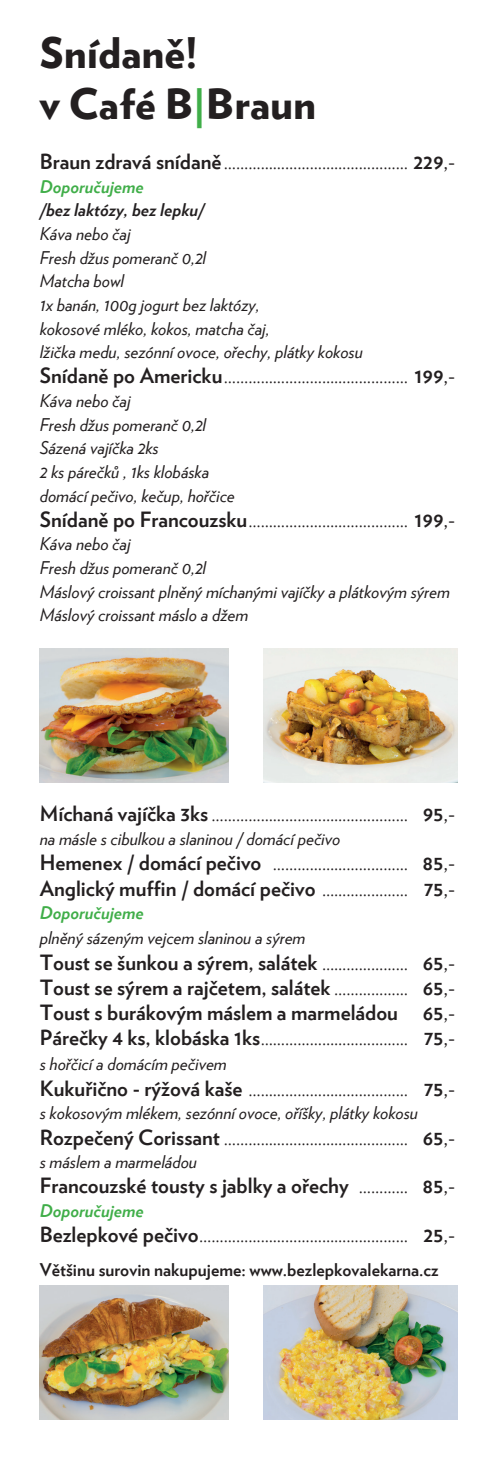
<style>
.page{position:relative;width:497px;height:1459px;background:#fff}
.page>*{position:absolute;margin:0;border:0;box-sizing:border-box;transform-origin:0 0}
.t1{font:900 42px/50.4px "Verlag";color:#231f20}
.t2{font:700 21px/25.2px "Verlag";color:#231f20}
.t3{font:italic 17.5px/23.6px "Verlag";color:#231f20}
.t4{font:700 17.5px "Verlag";color:#231f20}
.t5{font:italic 700 17.5px "Verlag";color:#40ae49}
.t6{font:italic 700 17.5px "Verlag";color:#231f20}
.s1{color:#40ae49}
.s2{font-weight:400;font-size:17.5px}
.s3{font-weight:400}
</style>
<div class="page">
<img style="left:40px;top:649px;width:188px;height:133px">
<img style="left:263px;top:649px;width:193px;height:133px">
<img style="left:40px;top:1285px;width:188px;height:134px">
<img style="left:263px;top:1285px;width:193px;height:134px">
<h1 class="t1" style="left:40px;top:26px;width:277px">Snídaně!<br>v Café B<span class="s1">|</span>Braun</h1>
<p class="t2" style="left:40px;top:148px;width:416px">Braun zdravá snídaně<span class="s2">………………………………………</span> 229<span class="s3">,-</span></p>
<p class="t5" style="left:40px;top:172px;width:105px">Doporučujeme</p>
<p class="t6" style="left:40px;top:196px;width:166px">/bez laktózy, bez lepku/</p>
<p class="t3" style="left:40px;top:221px;width:324px">Káva nebo čaj<br>Fresh džus pomeranč 0,2l<br>Matcha bowl<br>1x banán, 100g jogurt bez laktózy,<br>kokosové mléko, kokos, matcha čaj,<br>lžička medu, sezónní ovoce, ořechy, plátky kokosu</p>
<p class="t2" style="left:40px;top:362px;width:416px">Snídaně po Americku<span class="s2">………………………………………</span> 199<span class="s3">,-</span></p>
<p class="t3" style="left:40px;top:388px;width:196px">Káva nebo čaj<br>Fresh džus pomeranč 0,2l<br>Sázená vajíčka 2ks<br>2 ks párečků , 1ks klobáska domácí pečivo, kečup, hořčice</p>
<p class="t2" style="left:40px;top:505px;width:416px">Snídaně po Francouzsku<span class="s2">…………………………………</span> 199<span class="s3">,-</span></p>
<p class="t3" style="left:40px;top:531px;width:411px">Káva nebo čaj<br>Fresh džus pomeranč 0,2l<br>Máslový croissant plněný míchanými vajíčky a plátkovým sýrem<br>Máslový croissant máslo a džem</p>
<p class="t2" style="left:40px;top:800px;width:416px">Míchaná vajíčka 3ks <span class="s2">…………………………………………</span> 95<span class="s3">,-</span></p>
<p class="t3" style="left:40px;top:826px;width:302px">na másle s cibulkou a slaninou / domácí pečivo</p>
<p class="t2" style="left:40px;top:849px;width:416px">Hemenex / domácí pečivo <span class="s2">……………………………</span> 85<span class="s3">,-<br></span>Anglický muffin / domácí pečivo <span class="s2">…………………</span> 75<span class="s3">,-</span></p>
<p class="t5" style="left:40px;top:899px;width:105px">Doporučujeme</p>
<p class="t3" style="left:40px;top:925px;width:267px">plněný sázeným vejcem slaninou a sýrem</p>
<p class="t2" style="left:40px;top:948px;width:416px;text-align:justify">Toust se šunkou a sýrem, salátek <span class="s2">…………………</span> 65<span class="s3">,- </span>Toust se sýrem a rajčetem, salátek <span class="s2">………………</span> 65<span class="s3">,- </span>Toust s burákovým máslem a marmeládou 65<span class="s3">,- </span>Párečky 4 ks, klobáska 1ks<span class="s2">………………………………</span> 75<span class="s3">,-</span></p>
<p class="t3" style="left:40px;top:1051px;width:188px">s hořčicí a domácím pečivem</p>
<p class="t2" style="left:40px;top:1074px;width:416px">Kukuřično - rýžová kaše <span class="s2">…………………………………</span> 75<span class="s3">,-</span></p>
<p class="t3" style="left:40px;top:1100px;width:379px">s kokosovým mlékem, sezónní ovoce, oříšky, plátky kokosu</p>
<p class="t2" style="left:40px;top:1123px;width:416px">Rozpečený Corissant <span class="s2">………………………………………</span> 65<span class="s3">,-</span></p>
<p class="t3" style="left:40px;top:1149px;width:158px">s máslem a marmeládou</p>
<p class="t2" style="left:40px;top:1172px;width:416px">Francouzské tousty s jablky a ořechy <span class="s2">…………</span> 85<span class="s3">,-</span></p>
<p class="t5" style="left:40px;top:1196px;width:105px">Doporučujeme</p>
<p class="t2" style="left:40px;top:1220px;width:416px">Bezlepkové pečivo<span class="s2">……………………………………………</span> 25<span class="s3">,-</span></p>
<p class="t4" style="left:40px;top:1255px;width:400px">Většinu surovin nakupujeme: www.bezlepkovalekarna.cz</p>
</div>
